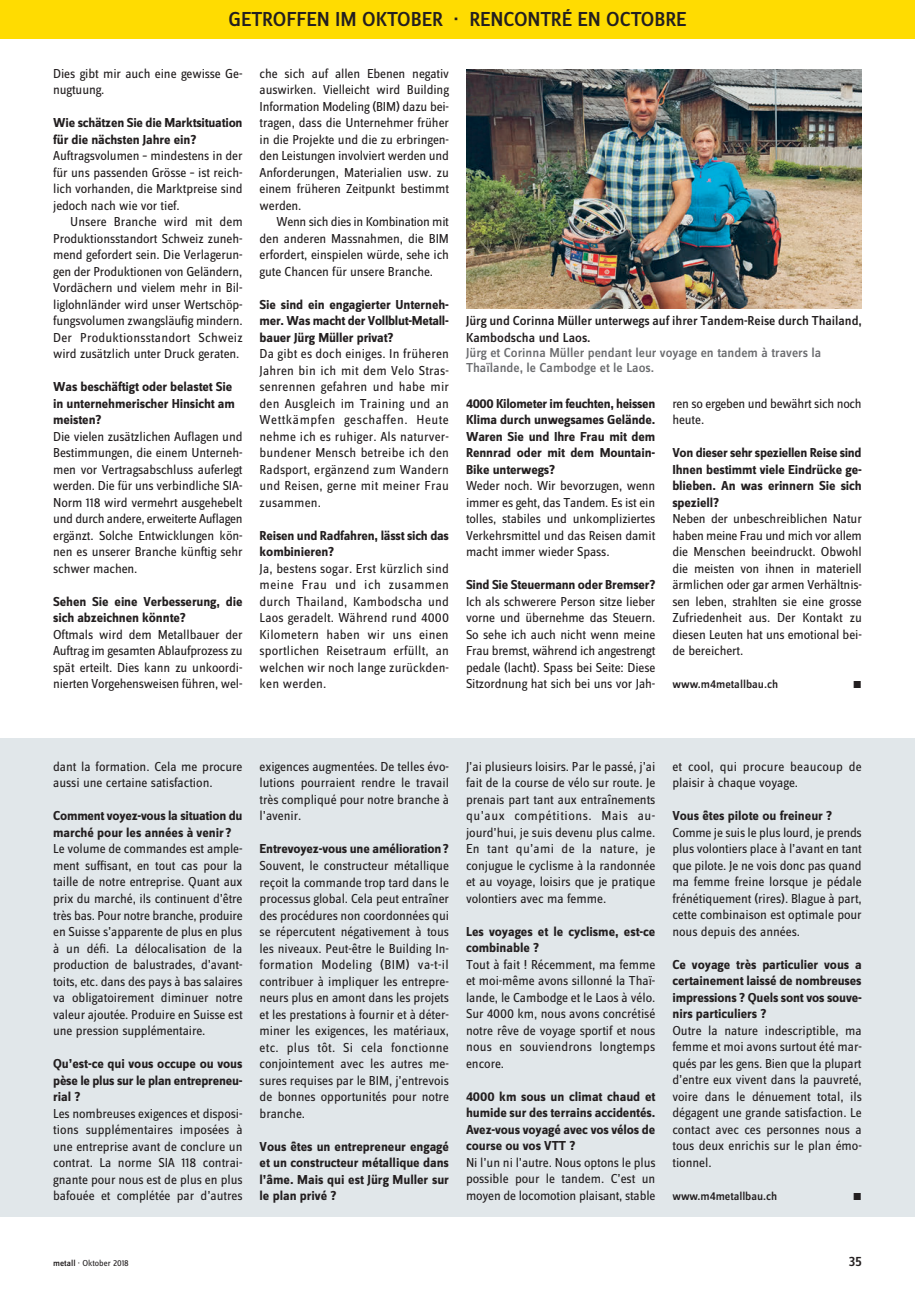
<style>
.page{position:relative;width:915px;height:1293px;background:#fff}
.page>*{position:absolute;margin:0;border:0;box-sizing:border-box;transform-origin:0 0}
.t1{font:500 21px "Zine Sans Dis";color:#231f20}
.t2{font:500 14.25px "Zine Sans Dis";color:#231f20}
.NEWS_Grundtext_ohne{font:13.5px/16.5px "Zine Sans Dis";letter-spacing:-.005em;color:#231f20;text-align:justify}
.NEWS_Grundtext_ohne-2{font:700 13.5px/16.5px "Zine Sans Dis";letter-spacing:-.01em;color:#231f20;text-align:justify}
.t3{font:500 13.5px/15px "Zine Sans Dis";color:#6c6d70}
.NEWS_Grundtext_ohne-3{font:500 13.5px/16.5px "Zine Sans Dis";letter-spacing:-.005em;color:#231f20}
.NEWS_Grundtext_ohne-4{font:500 12px "Zine Sans Dis";letter-spacing:-.005em;color:#231f20}
.NEWS_Grundtext_ohne-5{font:10.5px "Zine Sans Dis Regular Roman Exp";color:#231f20}
.t4{font:9px "Zine Sans Dis";color:#231f20}
.s1{font-weight:500}
</style>
<div class="page">
<div style="left:0;top:738px;width:914px;height:478px;background:#e1e7ea"></div>
<div style="left:0;top:0;width:914px;height:38px;background:#ffdc01"></div>
<img style="left:466px;top:70px;width:395px;height:239px">
<p class="t1" style="left:228px;top:9px;width:459px">GETROFFEN IM OKTOBER · RENCONTRÉ EN OCTOBRE</p>
<p class="NEWS_Grundtext_ohne" style="left:53px;top:66px;width:191px">Dies gibt mir auch eine gewisse Ge&shy;nugtuung.</p>
<p class="NEWS_Grundtext_ohne-2" style="left:53px;top:115px;width:191px">Wie schätzen Sie die Marktsituation für die nächsten Jahre ein?</p>
<p class="NEWS_Grundtext_ohne" style="left:53px;top:148px;width:191px">Auftragsvolumen – mindestens in der für uns passenden Grösse – ist reich&shy;lich vorhanden, die Marktpreise sind jedoch nach wie vor tief.</p>
<p class="NEWS_Grundtext_ohne" style="left:53px;top:214px;width:191px;text-indent:17px">Unsere Branche wird mit dem Produktionsstandort Schweiz zuneh&shy;mend gefordert sein. Die Verlagerun&shy;gen der Produktionen von Geländern, Vordächern und vielem mehr in Bil&shy;liglohnländer wird unser Wertschöp&shy;fungsvolumen zwangsläufig mindern.<br>Der Produktionsstandort Schweiz wird zusätzlich unter Druck geraten.</p>
<p class="NEWS_Grundtext_ohne-2" style="left:53px;top:379px;width:183px;text-align:left">Was beschäftigt oder belastet Sie in unternehmerischer Hinsicht am meisten?</p>
<p class="NEWS_Grundtext_ohne" style="left:53px;top:429px;width:191px">Die vielen zusätzlichen Auflagen und Bestimmungen, die einem Unterneh&shy;men vor Vertragsabschluss auferlegt werden. Die für uns verbindliche SIA-Norm 118 wird vermehrt ausgehebelt und durch andere, erweiterte Auflagen ergänzt. Solche Entwicklungen kön&shy;nen es unserer Branche künftig sehr schwer machen.</p>
<p class="NEWS_Grundtext_ohne-2" style="left:53px;top:594px;width:191px">Sehen Sie eine Verbesserung, die sich abzeichnen könnte?</p>
<p class="NEWS_Grundtext_ohne" style="left:53px;top:627px;width:191px">Oftmals wird dem Metallbauer der Auftrag im gesamten Ablaufprozess zu spät erteilt. Dies kann zu unkoordi&shy;nierten Vorgehensweisen führen, wel-</p>
<p class="NEWS_Grundtext_ohne" style="left:259px;top:66px;width:191px">che sich auf allen Ebenen negativ auswirken. Vielleicht wird Building Information Modeling (BIM) dazu bei&shy;tragen, dass die Unternehmer früher in die Projekte und die zu erbringen&shy;den Leistungen involviert werden und Anforderungen, Materialien usw. zu einem früheren Zeitpunkt bestimmt werden.</p>
<p class="NEWS_Grundtext_ohne" style="left:259px;top:214px;width:191px;text-indent:17px">Wenn sich dies in Kombination mit den anderen Massnahmen, die BIM erfordert, einspielen würde, sehe ich gute Chancen für unsere Branche.</p>
<p class="NEWS_Grundtext_ohne-2" style="left:259px;top:297px;width:191px">Sie sind ein engagierter Unterneh&shy;mer. Was macht der Vollblut-Metall&shy;bauer Jürg Müller privat?</p>
<p class="NEWS_Grundtext_ohne" style="left:259px;top:346px;width:191px">Da gibt es doch einiges. In früheren Jahren bin ich mit dem Velo Stras&shy;senrennen gefahren und habe mir den Ausgleich im Training und an Wettkämpfen geschaffen. Heute nehme ich es ruhiger. Als naturver&shy;bundener Mensch betreibe ich den Radsport, ergänzend zum Wandern und Reisen, gerne mit meiner Frau zusammen.</p>
<p class="NEWS_Grundtext_ohne-2" style="left:259px;top:528px;width:191px">Reisen und Radfahren, lässt sich das kombinieren?</p>
<p class="NEWS_Grundtext_ohne" style="left:259px;top:561px;width:191px">Ja, bestens sogar. Erst kürzlich sind meine Frau und ich zusammen durch Thailand, Kambodscha und Laos geradelt. Während rund 4000<br>Kilometern haben wir uns einen sportlichen Reisetraum erfüllt, an welchen wir noch lange zurückden&shy;ken werden.</p>
<p class="NEWS_Grundtext_ohne-3" style="left:466px;top:313px;width:397px">Jürg und Corinna Müller unterwegs auf ihrer Tandem-Reise durch Thailand,<br>Kambodscha und Laos.</p>
<p class="t3" style="left:466px;top:345px;width:357px">Jürg et Corinna Müller pendant leur voyage en tandem à travers la<br>Thaïlande, le Cambodge et le Laos.</p>
<p class="NEWS_Grundtext_ohne-2" style="left:466px;top:396px;width:191px">4000 Kilometer im feuchten, heissen Klima durch unwegsames Gelände.<br>Waren Sie und Ihre Frau mit dem Rennrad oder mit dem Mountain-Bike unterwegs?</p>
<p class="NEWS_Grundtext_ohne" style="left:466px;top:478px;width:191px">Weder noch. Wir bevorzugen, wenn immer es geht, das Tandem. Es ist ein tolles, stabiles und unkompliziertes Verkehrsmittel und das Reisen damit macht immer wieder Spass.</p>
<p class="NEWS_Grundtext_ohne-2" style="left:466px;top:577px;width:191px">Sind Sie Steuermann oder Bremser?</p>
<p class="NEWS_Grundtext_ohne" style="left:466px;top:594px;width:191px">Ich als schwerere Person sitze lieber vorne und übernehme das Steuern.<br>So sehe ich auch nicht wenn meine Frau bremst, während ich angestrengt pedale (lacht). Spass bei Seite: Diese Sitzordnung hat sich bei uns vor Jah-</p>
<p class="NEWS_Grundtext_ohne" style="left:672px;top:396px;width:191px">ren so ergeben und bewährt sich noch heute.</p>
<p class="NEWS_Grundtext_ohne-2" style="left:672px;top:445px;width:191px">Von dieser sehr speziellen Reise sind Ihnen bestimmt viele Eindrücke ge&shy;blieben. An was erinnern Sie sich speziell?</p>
<p class="NEWS_Grundtext_ohne" style="left:672px;top:511px;width:191px">Neben der unbeschreiblichen Natur haben meine Frau und mich vor allem die Menschen beeindruckt. Obwohl die meisten von ihnen in materiell ärmlichen oder gar armen Verhältnis&shy;sen leben, strahlten sie eine grosse Zufriedenheit aus. Der Kontakt zu diesen Leuten hat uns emotional bei&shy;de bereichert.</p>
<p class="NEWS_Grundtext_ohne-4" style="left:672px;top:678px;width:107px">www.m4metallbau.ch</p>
<p class="NEWS_Grundtext_ohne-5" style="left:852px;top:680px;width:11px">m</p>
<p class="NEWS_Grundtext_ohne" style="left:53px;top:759px;width:191px">dant la formation. Cela me procure aussi une certaine satisfaction.</p>
<p class="NEWS_Grundtext_ohne-2" style="left:53px;top:808px;width:191px">Comment voyez-vous la situation du marché pour les années à venir ?</p>
<p class="NEWS_Grundtext_ohne" style="left:53px;top:841px;width:191px">Le volume de commandes est ample&shy;ment suffisant, en tout cas pour la taille de notre entreprise. Quant aux prix du marché, ils continuent d’être très bas. Pour notre branche, produire en Suisse s’apparente de plus en plus à un défi. La délocalisation de la production de balustrades, d’avant&shy;toits, etc. dans des pays à bas salaires va obligatoirement diminuer notre valeur ajoutée. Produire en Suisse est une pression supplémentaire.</p>
<p class="NEWS_Grundtext_ohne-2" style="left:53px;top:1056px;width:191px">Qu’est-ce qui vous occupe ou vous pèse le plus sur le plan entrepreneu&shy;rial ?</p>
<p class="NEWS_Grundtext_ohne" style="left:53px;top:1105px;width:191px">Les nombreuses exigences et disposi&shy;tions supplémentaires imposées à une entreprise avant de conclure un contrat. La norme SIA 118 contrai&shy;gnante pour nous est de plus en plus bafouée et complétée par d’autres</p>
<p class="NEWS_Grundtext_ohne" style="left:259px;top:759px;width:191px">exigences augmentées. De telles évo&shy;lutions pourraient rendre le travail très compliqué pour notre branche à l’avenir.</p>
<p class="NEWS_Grundtext_ohne-2" style="left:259px;top:841px;width:191px">Entrevoyez-vous une amélioration?</p>
<p class="NEWS_Grundtext_ohne" style="left:259px;top:858px;width:191px">Souvent, le constructeur métallique reçoit la commande trop tard dans le processus global. Cela peut entraîner des procédures non coordonnées qui se répercutent négativement à tous les niveaux. Peut-être le Building In&shy;formation Modeling (BIM) va-t-il contribuer à impliquer les entrepre&shy;neurs plus en amont dans les projets et les prestations à fournir et à déter&shy;miner les exigences, les matériaux, etc. plus tôt. Si cela fonctionne conjointement avec les autres me&shy;sures requises par le BIM, j’entrevois de bonnes opportunités pour notre branche.</p>
<p class="NEWS_Grundtext_ohne-2" style="left:259px;top:1138px;width:191px">Vous êtes un entrepreneur engagé et un constructeur métallique dans l’âme. Mais qui est Jürg Muller sur le plan privé ?</p>
<p class="NEWS_Grundtext_ohne" style="left:466px;top:759px;width:191px">J’ai plusieurs loisirs. Par le passé, j’ai fait de la course de vélo sur route. Je prenais part tant aux entraînements qu’aux compétitions. Mais au&shy;jourd’hui, je suis devenu plus calme.<br>En tant qu’ami de la nature, je conjugue le cyclisme à la randonnée et au voyage, loisirs que je pratique volontiers avec ma femme.</p>
<p class="NEWS_Grundtext_ohne-2" style="left:466px;top:924px;width:191px">Les voyages et le cyclisme, est-ce combinable ?</p>
<p class="NEWS_Grundtext_ohne" style="left:466px;top:957px;width:191px">Tout à fait ! Récemment, ma femme et moi-même avons sillonné la Thaï&shy;lande, le Cambodge et le Laos à vélo.<br>Sur 4000 km, nous avons concrétisé notre rêve de voyage sportif et nous nous en souviendrons longtemps encore.</p>
<p class="NEWS_Grundtext_ohne-2" style="left:466px;top:1089px;width:191px">4000 km sous un climat chaud et humide sur des terrains accidentés.<br>Avez-vous voyagé avec vos vélos de course ou vos VTT ?</p>
<p class="NEWS_Grundtext_ohne" style="left:466px;top:1154px;width:191px">Ni l’un ni l’autre. Nous optons le plus possible pour le tandem. C’est un moyen de locomotion plaisant, stable</p>
<p class="NEWS_Grundtext_ohne" style="left:672px;top:758px;width:191px">et cool, qui procure beaucoup de plaisir à chaque voyage.</p>
<p class="NEWS_Grundtext_ohne-2" style="left:672px;top:808px;width:161px">Vous êtes pilote ou freineur ?</p>
<p class="NEWS_Grundtext_ohne" style="left:672px;top:824px;width:191px">Comme je suis le plus lourd, je prends plus volontiers place à l’avant en tant que pilote. Je ne vois donc pas quand ma femme freine lorsque je pédale frénétiquement (rires). Blague à part, cette combinaison est optimale pour nous depuis des années.</p>
<p class="NEWS_Grundtext_ohne-2" style="left:672px;top:957px;width:191px">Ce voyage très particulier vous a certainement laissé de nombreuses impressions ? Quels sont vos souve&shy;nirs particuliers ?</p>
<p class="NEWS_Grundtext_ohne" style="left:672px;top:1022px;width:191px">Outre la nature indescriptible, ma femme et moi avons surtout été mar&shy;qués par les gens. Bien que la plupart d’entre eux vivent dans la pauvreté, voire dans le dénuement total, ils dégagent une grande satisfaction. Le contact avec ces personnes nous a tous deux enrichis sur le plan émo&shy;tionnel.</p>
<p class="NEWS_Grundtext_ohne-4" style="left:672px;top:1190px;width:106px">www.m4metallbau.ch</p>
<p class="NEWS_Grundtext_ohne-5" style="left:852px;top:1191px;width:11px">m</p>
<p class="t4" style="left:53px;top:1259px;width:77px"><span class="s1">metall</span> · Oktober 2018</p>
<p class="t2" style="left:848px;top:1254px;width:15px">35</p>
</div>
